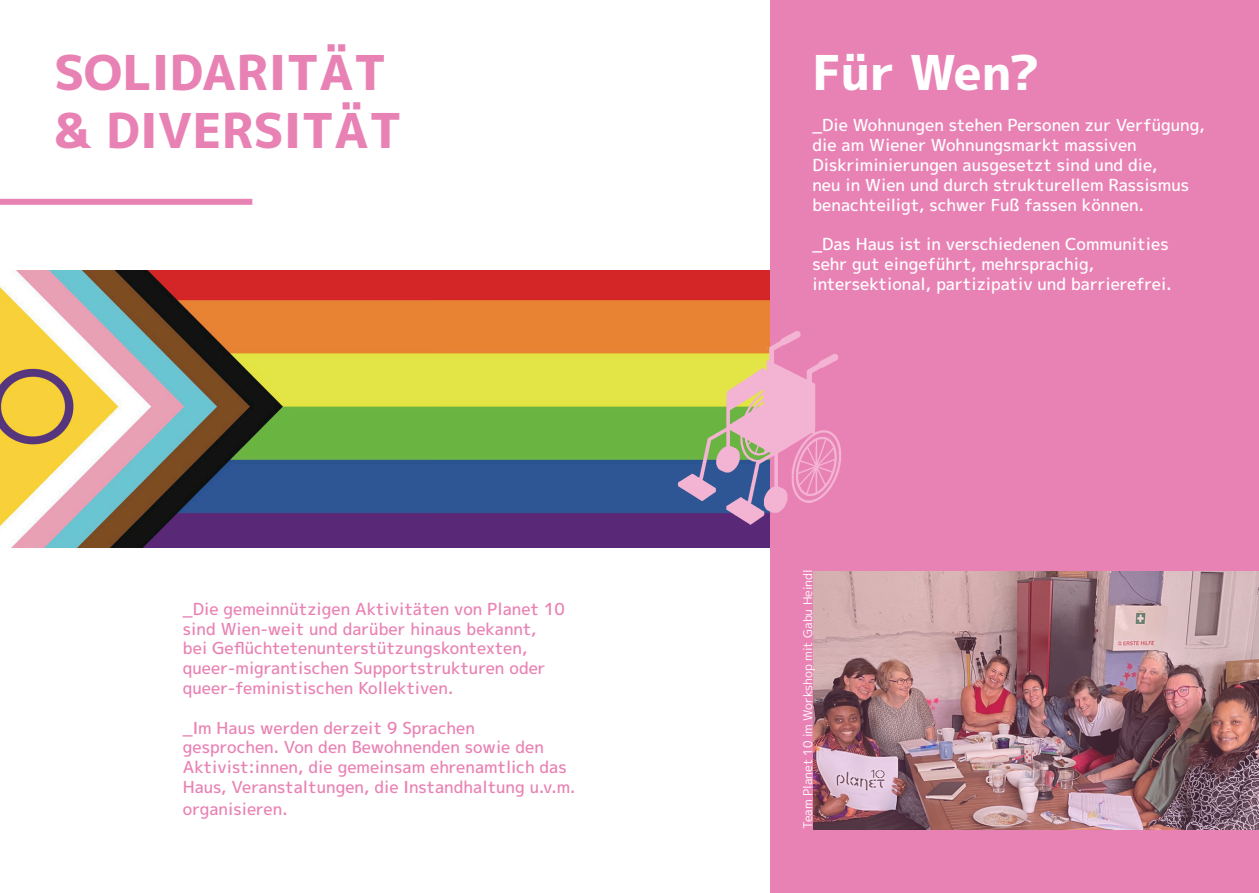
<style>
.page{position:relative;width:1259px;height:893px;background:#fff}
.page>*{position:absolute;margin:0;border:0;box-sizing:border-box;transform-origin:0 0}
.t1{font:800 48px "MPLUS1 p";color:#e982b4}
.t2{font:800 48px "MPLUS1 p";color:#fff}
.t3{font:500 16.5px/19.8px "MPLUS1 p";color:#e982b4}
.t4{font:500 16.5px/19.8px "MPLUS1 p";color:#fff}
.t5{font:12px "MPLUS1 p";color:#fff}
</style>
<div class="page">
<div style="left:629px;top:0;width:630px;height:893px;background:#e982b4"></div>
<div style="left:629px;top:0;width:141px;height:893px;background:#fff"></div>
<img style="left:635px;top:270px;width:135px;height:277px">
<img style="left:433px;top:270px;width:202px;height:277px">
<div style="left:0;top:199px;width:252px;height:6px;background:#e982b4"></div>
<img style="left:0;top:270px;width:433px;height:277px">
<img style="left:662px;top:325px;width:179px;height:211px">
<img style="left:813px;top:571px;width:446px;height:258px">
<p class="t1" style="left:54px;top:38px;width:334px">SOLIDARITÄT</p>
<p class="t1" style="left:54px;top:96px;width:349px">&amp; DIVERSITÄT</p>
<p class="t3" style="left:183px;top:599px;width:383px">_Die gemeinnützigen Aktivitäten von Planet 10 sind Wien-weit und darüber hinaus bekannt,</p>
<p class="t3" style="left:183px;top:638px;width:364px">bei Geflüchtetenunterstützungskontexten, queer-migrantischen Supportstrukturen oder queer-feministischen Kollektiven.</p>
<p class="t3" style="left:183px;top:718px;width:394px">_Im Haus werden derzeit 9 Sprachen<br>gesprochen. Von den Bewohnenden sowie den Aktivist:innen, die gemeinsam ehrenamtlich das Haus, Veranstaltungen, die Instandhaltung u.v.m.</p>
<p class="t3" style="left:183px;top:799px;width:106px">organisieren.</p>
<p class="t2" style="left:812px;top:38px;width:229px">Für Wen?</p>
<p class="t4" style="left:812px;top:115px;width:394px">_Die Wohnungen stehen Personen zur Verfügung, die am Wiener Wohnungsmarkt massiven Diskriminierungen ausgesetzt sind und die,<br>neu in Wien und durch strukturellem Rassismus benachteiligt, schwer Fuß fassen können.</p>
<p class="t4" style="left:812px;top:234px;width:361px">_Das Haus ist in verschiedenen Communities sehr gut eingeführt, mehrsprachig, intersektional, partizipativ und barrierefrei.</p>
<p class="t5" style="left:799px;top:829px;width:262px;rotate:-90deg">Team Planet 10 im Workshop mit Gabu Heindl</p>
</div>
